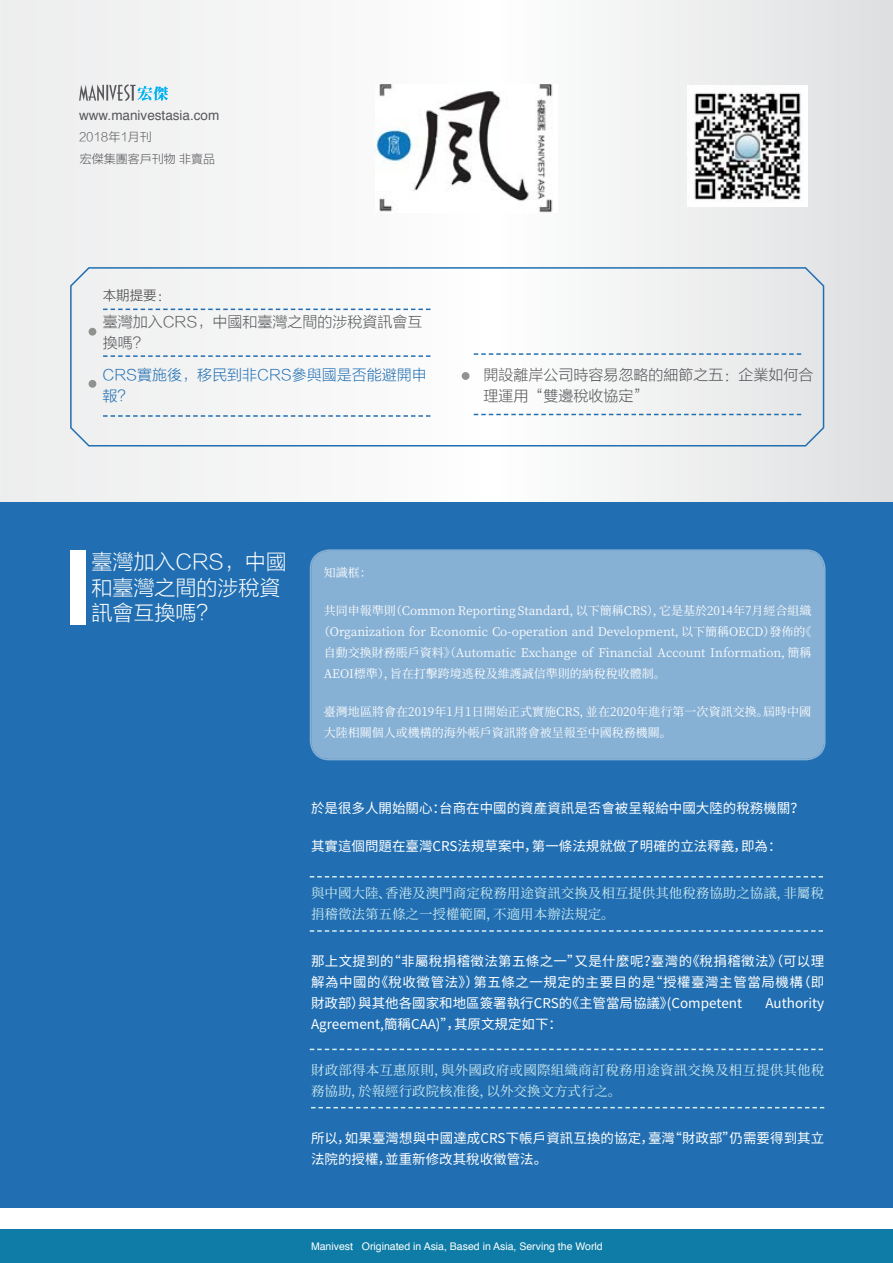
<style>
.page{position:relative;width:893px;height:1263px;background:#fff}
.page>*{position:absolute;margin:0;border:0;box-sizing:border-box;transform-origin:0 0}
.t1{font:21px/25.2px "FZLTKHK GBK1 0";color:#fff}
.t2{font:15px/21px "FZLTKHK GBK1 0";color:#555658}
.t3{font:15px/21px "FZLTKHK GBK1 0";color:#216fb2}
.t4{font:13.5px/21px "Noto Sans Hans";color:#fff;text-align:justify}
.t5{font:13.5px/21px "Noto Serif CJ Ksc";color:#d0ecf1}
.t6{font:13.5px "Helvetica";color:#58585b}
.t7{font:13.5px "FZLTKHK GBK1 0";color:#404042}
.t8{font:12px/21px "Noto Serif CJ Ksc";color:#fff}
.t9{font:12px "FZLTKHK GBK1 0";color:#58585b}
.t10{font:10.5px "Helvetica";color:#fff}
</style>
<div class="page">
<svg style="left:0;top:0;width:893px;height:502px"></svg>
<div style="left:0;top:1230px;width:893px;height:33px;background:#0e7ca6"></div>
<svg style="left:79px;top:84px;width:89px;height:17px"></svg>
<img style="left:375px;top:84px;width:182px;height:129px">
<img style="left:687px;top:85px;width:121px;height:121px">
<svg style="left:69px;top:266px;width:756px;height:181px"></svg>
<div style="left:0;top:502px;width:893px;height:706px;background:#216fb2"></div>
<div style="left:70px;top:551px;width:16px;height:74px;background:#fff"></div>
<svg style="left:103px;top:309px;width:328px;height:1px"></svg>
<svg style="left:103px;top:355px;width:328px;height:2px"></svg>
<svg style="left:474px;top:414px;width:327px;height:1px"></svg>
<svg style="left:474px;top:353px;width:327px;height:2px"></svg>
<svg style="left:103px;top:415px;width:328px;height:2px"></svg>
<div style="left:89px;top:328px;width:7px;height:8px;background:#919290;border-radius:50%"></div>
<div style="left:89px;top:380px;width:7px;height:8px;background:#919290;border-radius:50%"></div>
<div style="left:462px;top:372px;width:7px;height:8px;background:#919290;border-radius:50%"></div>
<svg style="left:310px;top:876px;width:513px;height:1px"></svg>
<svg style="left:310px;top:930px;width:513px;height:2px"></svg>
<svg style="left:310px;top:1049px;width:513px;height:1px"></svg>
<svg style="left:311px;top:1107px;width:513px;height:1px"></svg>
<div style="left:311px;top:551px;width:513px;height:208px;background:#86b1d5;border-radius:18px"></div>
<div style="left:310px;top:549px;width:516px;height:211px;border:2px solid #fff;border-radius:19px"></div>
<div style="left:312px;top:552px;width:511px;height:206px;border:1px solid #fff;border-radius:17px"></div>
<p class="t6" style="left:79px;top:105px;width:142px">www.manivestasia.com</p>
<p class="t9" style="left:80px;top:153px;width:137px">宏傑集團客戶刊物 非賣品</p>
<p class="t9" style="left:79px;top:131px;width:74px">2018年1月刊</p>
<p class="t7" style="left:103px;top:288px;width:69px">本期提要：</p>
<p class="t2" style="left:103px;top:311px;width:321px">臺灣加入CRS，中國和臺灣之間的涉稅資訊會互換嗎？</p>
<p class="t3" style="left:103px;top:365px;width:326px">CRS實施後，移民到非CRS參與國是否能避開申報？</p>
<p class="t2" style="left:483px;top:364px;width:331px">開設離岸公司時容易忽略的細節之五：企業如何合理運用“雙邊稅收協定”</p>
<h1 class="t1" style="left:91px;top:550px;width:197px">臺灣加入CRS，中國和臺灣之間的涉稅資訊會互換嗎？</h1>
<p class="t8" style="left:324px;top:563px;width:49px">知識框：</p>
<p class="t8" style="left:324px;top:601px;width:489px">共同申報準則（Common Reporting Standard，以下簡稱CRS），它是基於2014年7月經合組織</p>
<p class="t8" style="left:318px;top:622px;width:495px">（Organization for Economic Co-operation and Development，以下簡稱OECD）發佈的《</p>
<p class="t8" style="left:324px;top:643px;width:489px">自動交換財務賬戶資料》（Automatic Exchange of Financial Account Information，簡稱</p>
<p class="t8" style="left:324px;top:664px;width:344px">AEOI標準），旨在打擊跨境逃稅及維護誠信準則的納稅稅收體制。</p>
<p class="t8" style="left:324px;top:702px;width:489px">臺灣地區將會在2019年1月1日開始正式實施CRS，並在2020年進行第一次資訊交換。屆時中國大陸相關個人或機構的海外帳戶資訊將會被呈報至中國稅務機關。</p>
<p class="t4" style="left:311px;top:798px;width:494px">於是很多人開始關心：台商在中國的資產資訊是否會被呈報給中國大陸的稅務機關？</p>
<p class="t4" style="left:311px;top:836px;width:472px">其實這個問題在臺灣CRS法規草案中，第一條法規就做了明確的立法釋義，即為：</p>
<p class="t5" style="left:311px;top:883px;width:515px">與中國大陸、香港及澳門商定稅務用途資訊交換及相互提供其他稅務協助之協議，非屬稅捐稽徵法第五條之一授權範圍，不適用本辦法規定。</p>
<p class="t4" style="left:311px;top:950px;width:515px">那上文提到的“非屬稅捐稽徵法第五條之一”又是什麼呢？臺灣的《稅捐稽徵法》（可以理解為中國的《稅收徵管法》）第五條之一規定的主要目的是“授權臺灣主管當局機構（即財政部）與其他各國家和地區簽署執行CRS的《主管當局協議》(Competent</p>
<p class="t4" style="left:765px;top:992px;width:60px">Authority</p>
<p class="t4" style="left:311px;top:1013px;width:252px">Agreement,簡稱CAA)”，其原文規定如下：</p>
<p class="t5" style="left:311px;top:1060px;width:515px">財政部得本互惠原則，與外國政府或國際組織商訂稅務用途資訊交換及相互提供其他稅務協助，於報經行政院核准後，以外交換文方式行之。</p>
<p class="t4" style="left:311px;top:1127px;width:515px">所以，如果臺灣想與中國達成CRS下帳戶資訊互換的協定，臺灣“財政部”仍需要得到其立法院的授權，並重新修改其稅收徵管法。</p>
<p class="t10" style="left:311px;top:1238px;width:293px">Manivest Originated in Asia, Based in Asia, Serving the World</p>
</div>
